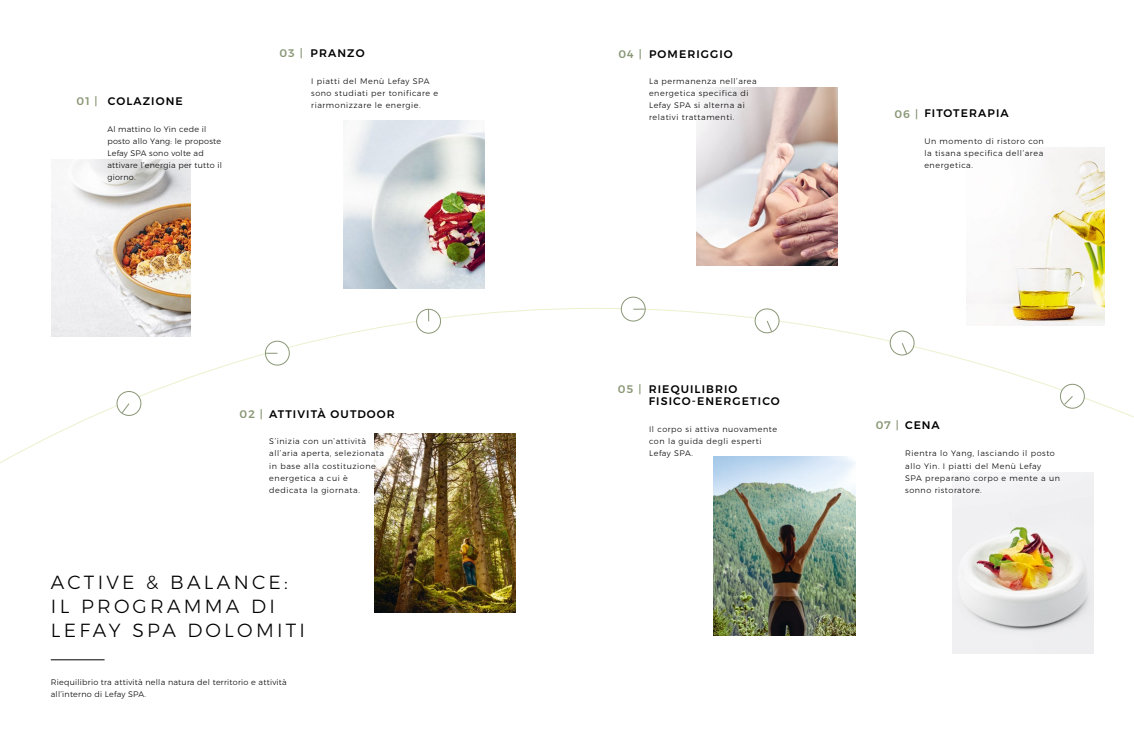
<style>
.page{position:relative;width:1134px;height:752px;background:#fff}
.page>*{position:absolute;margin:0;border:0;box-sizing:border-box;transform-origin:0 0}
.t1{font:300 19px/24px "Montserrat";letter-spacing:.17em;color:#000}
.t2{font:500 11px/12px "Montserrat";letter-spacing:.1em;color:#000}
.t3{font:500 11px "Montserrat";color:#899776}
.t4{font:300 8px/12px "Montserrat";letter-spacing:.07em;color:#000}
.t5{font:300 8px/12px "Montserrat";letter-spacing:.03em;color:#000}
.s1{color:#899776}
</style>
<div class="page">
<img style="left:697px;top:87px;width:141px;height:179px">
<img style="left:953px;top:507px;width:141px;height:146px">
<img style="left:966px;top:147px;width:138px;height:160px">
<img style="left:714px;top:507px;width:141px;height:128px">
<svg style="left:0;top:307px;width:1134px;height:200px"></svg>
<div style="left:755px;top:309px;width:24px;height:23px;background:#fff;border-radius:50%"></div>
<div style="left:755px;top:308px;width:24px;height:25px;border:1px solid #899776;border-radius:50%"></div>
<svg style="left:766px;top:321px;width:7px;height:12px"></svg>
<div style="left:890px;top:331px;width:24px;height:24px;background:#fff;border-radius:50%"></div>
<div style="left:890px;top:330px;width:24px;height:25px;border:1px solid #899776;border-radius:50%"></div>
<svg style="left:901px;top:343px;width:7px;height:12px"></svg>
<div style="left:621px;top:297px;width:24px;height:24px;background:#fff;border-radius:50%"></div>
<div style="left:621px;top:296px;width:25px;height:25px;border:1px solid #899776;border-radius:50%"></div>
<svg style="left:633px;top:308px;width:12px;height:1px"></svg>
<div style="left:1060px;top:384px;width:24px;height:24px;background:#fff;border-radius:50%"></div>
<div style="left:1060px;top:383px;width:25px;height:25px;border:1px solid #899776;border-radius:50%"></div>
<svg style="left:1063px;top:396px;width:10px;height:9px"></svg>
<img style="left:344px;top:121px;width:141px;height:167px">
<img style="left:375px;top:433px;width:141px;height:179px">
<img style="left:52px;top:160px;width:139px;height:176px">
<div style="left:117px;top:391px;width:24px;height:24px;background:#fff;border-radius:50%"></div>
<div style="left:117px;top:391px;width:24px;height:24px;border:1px solid #899776;border-radius:50%"></div>
<svg style="left:121px;top:403px;width:9px;height:11px"></svg>
<div style="left:417px;top:309px;width:23px;height:24px;background:#fff;border-radius:50%"></div>
<div style="left:416px;top:308px;width:25px;height:25px;border:1px solid #899776;border-radius:50%"></div>
<svg style="left:428px;top:309px;width:1px;height:12px"></svg>
<div style="left:265px;top:341px;width:24px;height:24px;background:#fff;border-radius:50%"></div>
<div style="left:265px;top:340px;width:25px;height:25px;border:1px solid #899776;border-radius:50%"></div>
<hr style="left:51px;top:659px;width:54px;height:1px;background:#000">
<h2 class="t2" style="left:77px;top:95px;width:108px"><span class="s1">01 |</span> COLAZIONE</h2>
<p class="t5" style="left:107px;top:123px;width:116px">Al mattino lo Yin cede il posto allo Yang: le proposte<br>Lefay SPA sono volte ad attivare l’energia per tutto il giorno.</p>
<h2 class="t2" style="left:279px;top:47px;width:87px"><span class="s1">03 |</span> PRANZO</h2>
<p class="t4" style="left:311px;top:75px;width:129px">I piatti del Menù Lefay SPA sono studiati per tonificare e riarmonizzare le energie.</p>
<h2 class="t2" style="left:240px;top:407px;width:157px"><span class="s1">02 |</span> ATTIVITÀ OUTDOOR</h2>
<p class="t4" style="left:269px;top:435px;width:116px">S’inizia con un’attività all’aria aperta, selezionata in base alla costituzione energetica a cui è dedicata la giornata.</p>
<h1 class="t1" style="left:51px;top:569px;width:255px">ACTIVE &amp; BALANCE:<br>IL PROGRAMMA DI<br>LEFAY SPA DOLOMITI</h1>
<p class="t5" style="left:51px;top:675px;width:237px">Riequilibrio tra attività nella natura del territorio e attività all’interno di Lefay SPA.</p>
<h2 class="t3" style="left:618px;top:45px;width:25px">04 |</h2>
<h2 class="t2" style="left:649px;top:48px;width:85px">POMERIGGIO</h2>
<p class="t4" style="left:649px;top:75px;width:109px">La permanenza nell’area energetica specifica di<br>Lefay SPA si alterna ai relativi trattamenti.</p>
<h2 class="t3" style="left:618px;top:380px;width:25px">05 |</h2>
<h2 class="t2" style="left:649px;top:383px;width:133px">RIEQUILIBRIO<br>FISICO-ENERGETICO</h2>
<p class="t4" style="left:649px;top:423px;width:130px">Il corpo si attiva nuovamente con la guida degli esperti<br>Lefay SPA.</p>
<h2 class="t2" style="left:894px;top:107px;width:116px"><span class="s1">06 |</span> FITOTERAPIA</h2>
<p class="t4" style="left:924px;top:135px;width:121px;text-align:justify">Un momento di ristoro con la tisana specifica dell’area energetica.</p>
<h2 class="t2" style="left:876px;top:419px;width:65px"><span class="s1">07 |</span> CENA</h2>
<p class="t4" style="left:905px;top:447px;width:156px">Rientra lo Yang, lasciando il posto allo Yin. I piatti del Menù Lefay<br>SPA preparano corpo e mente a un sonno ristoratore.</p>
</div>
